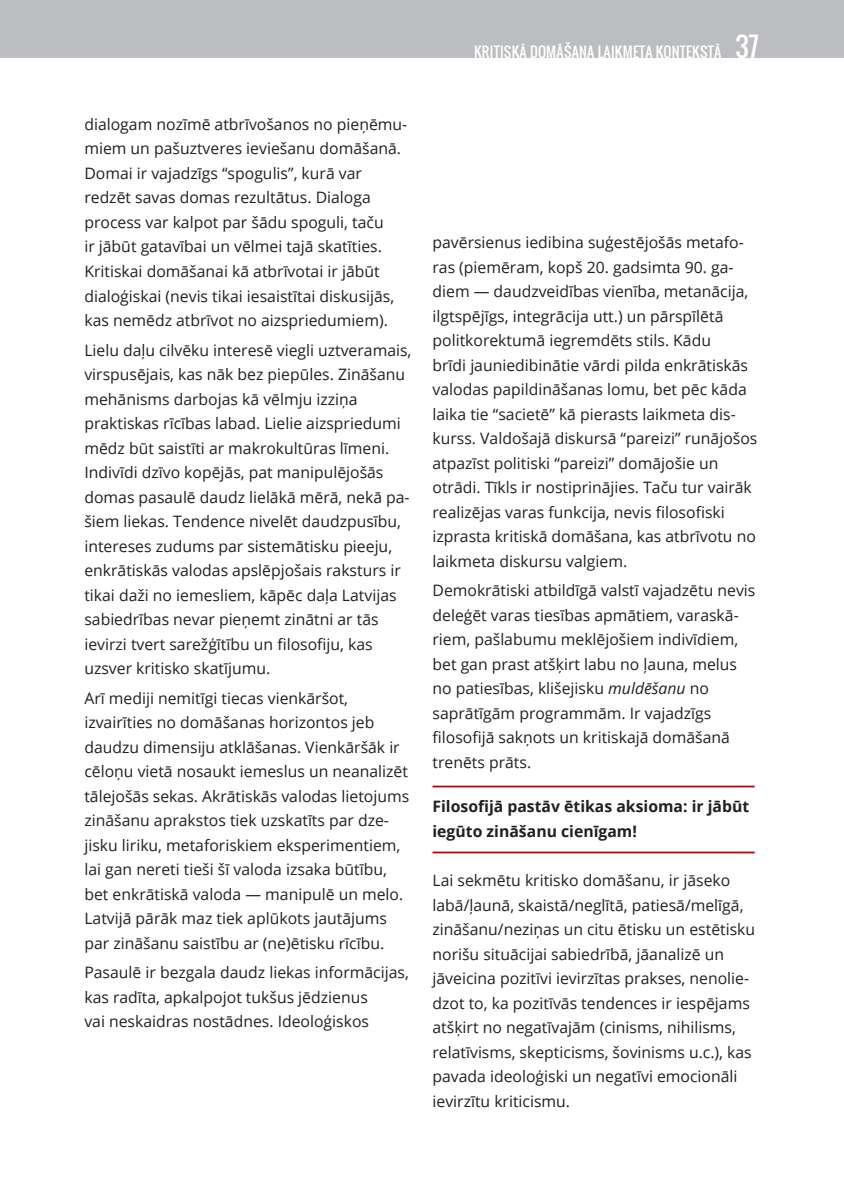
<style>
.page{position:relative;width:844px;height:1191px;background:#fff}
.page>*{position:absolute;margin:0;border:0;box-sizing:border-box;transform-origin:0 0}
.t1{font:26.25px "Oswald";color:#fff}
.t2{font:15.75px/24.5px "Open Sans";color:#231f20}
.t3{font:700 15.75px/24.5px "Open Sans";color:#231f20}
.t4{font:14px "Oswald";letter-spacing:.015em;color:#fff}
.s1{font-style:italic}
</style>
<div class="page">
<div style="left:0;top:0;width:843px;height:58px;background:#bcbdc0"></div>
<hr style="left:432px;top:785px;width:322px;height:2px;background:#9d070d">
<hr style="left:432px;top:851px;width:322px;height:2px;background:#9d070d">
<p class="t4" style="left:474px;top:41px;width:16px">KRITISKĀ</p>
<p class="t4" style="left:530px;top:41px;width:9px">DOMĀŠANA</p>
<p class="t4" style="left:597px;top:41px;width:14px">LAIKM</p>
<p class="t4" style="left:633px;top:41px;width:32px">ETA KONT</p>
<p class="t4" style="left:686px;top:41px;width:15px">EKSTĀ</p>
<h1 class="t1" style="left:735px;top:26px;width:25px">37</h1>
<p class="t2" style="left:84px;top:111px;width:324px">dialogam nozīmē atbrīvošanos no pieņēmu&shy;miem un pašuztveres ieviešanu domāšanā.<br>Domai ir vajadzīgs “spogulis”, kurā var redzēt savas domas rezultātus. Dialoga process var kalpot par šādu spoguli, taču<br>ir jābūt gatavībai un vēlmei tajā skatīties.<br>Kritiskai domāšanai kā atbrīvotai ir jābūt dialoģiskai (nevis tikai iesaistītai diskusijās, kas nemēdz atbrīvot no aizspriedumiem).</p>
<p class="t2" style="left:84px;top:337px;width:328px">Lielu daļu cilvēku interesē viegli uztveramais, virspusējais, kas nāk bez piepūles. Zināšanu mehānisms darbojas kā vēlmju izziņa praktiskas rīcības labad. Lielie aizspriedumi mēdz būt saistīti ar makrokultūras līmeni.<br>Indivīdi dzīvo kopējās, pat manipulējošās domas pasaulē daudz lielākā mērā, nekā pa&shy;šiem liekas. Tendence nivelēt daudzpusību, intereses zudums par sistemātisku pieeju, enkrātiskās valodas apslēpjošais raksturs ir tikai daži no iemesliem, kāpēc daļa Latvijas sabiedrības nevar pieņemt zinātni ar tās ievirzi tvert sarežģītību un filosofiju, kas uzsver kritisko skatījumu.</p>
<p class="t2" style="left:84px;top:685px;width:326px">Arī mediji nemitīgi tiecas vienkāršot, izvairīties no domāšanas horizontos jeb daudzu dimensiju atklāšanas. Vienkāršāk ir cēloņu vietā nosaukt iemeslus un neanalizēt tālejošās sekas. Akrātiskās valodas lietojums zināšanu aprakstos tiek uzskatīts par dze&shy;jisku liriku, metaforiskiem eksperimentiem, lai gan nereti tieši šī valoda izsaka būtību, bet enkrātiskā valoda — manipulē un melo.<br>Latvijā pārāk maz tiek aplūkots jautājums par zināšanu saistību ar (ne)ētisku rīcību.</p>
<p class="t2" style="left:84px;top:960px;width:326px">Pasaulē ir bezgala daudz liekas informācijas, kas radīta, apkalpojot tukšus jēdzienus<br>vai neskaidras nostādnes. Ideoloģiskos</p>
<p class="t2" style="left:432px;top:230px;width:326px">pavērsienus iedibina suģestējošās metafo&shy;ras (piemēram, kopš 20. gadsimta 90. ga&shy;diem — daudzveidības vienība, metanācija, ilgtspējīgs, integrācija utt.) un pārspīlētā politkorektumā iegremdēts stils. Kādu<br>brīdi jauniedibinātie vārdi pilda enkrātiskās valodas papildināšanas lomu, bet pēc kāda laika tie “sacietē” kā pierasts laikmeta dis&shy;kurss. Valdošajā diskursā “pareizi” runājošos atpazīst politiski “pareizi” domājošie un otrādi. Tīkls ir nostiprinājies. Taču tur vairāk realizējas varas funkcija, nevis filosofiski izprasta kritiskā domāšana, kas atbrīvotu no laikmeta diskursu valgiem.</p>
<p class="t2" style="left:432px;top:578px;width:324px">Demokrātiski atbildīgā valstī vajadzētu nevis deleģēt varas tiesības apmātiem, varaskā&shy;riem, pašlabumu meklējošiem indivīdiem, bet gan prast atšķirt labu no ļauna, melus no patiesības, klišejisku <span class="s1">muldēšanu</span> no saprātīgām programmām. Ir vajadzīgs filosofijā sakņots un kritiskajā domāšanā trenēts prāts.</p>
<p class="t3" style="left:432px;top:794px;width:318px">Filosofijā pastāv ētikas aksioma: ir jābūt iegūto zināšanu cienīgam!</p>
<p class="t2" style="left:432px;top:867px;width:324px">Lai sekmētu kritisko domāšanu, ir jāseko labā/ļaunā, skaistā/neglītā, patiesā/melīgā, zināšanu/neziņas un citu ētisku un estētisku norišu situācijai sabiedrībā, jāanalizē un jāveicina pozitīvi ievirzītas prakses, nenolie&shy;dzot to, ka pozitīvās tendences ir iespējams atšķirt no negatīvajām (cinisms, nihilisms, relatīvisms, skepticisms, šovinisms u.c.), kas pavada ideoloģiski un negatīvi emocionāli ievirzītu kriticismu.</p>
</div>
